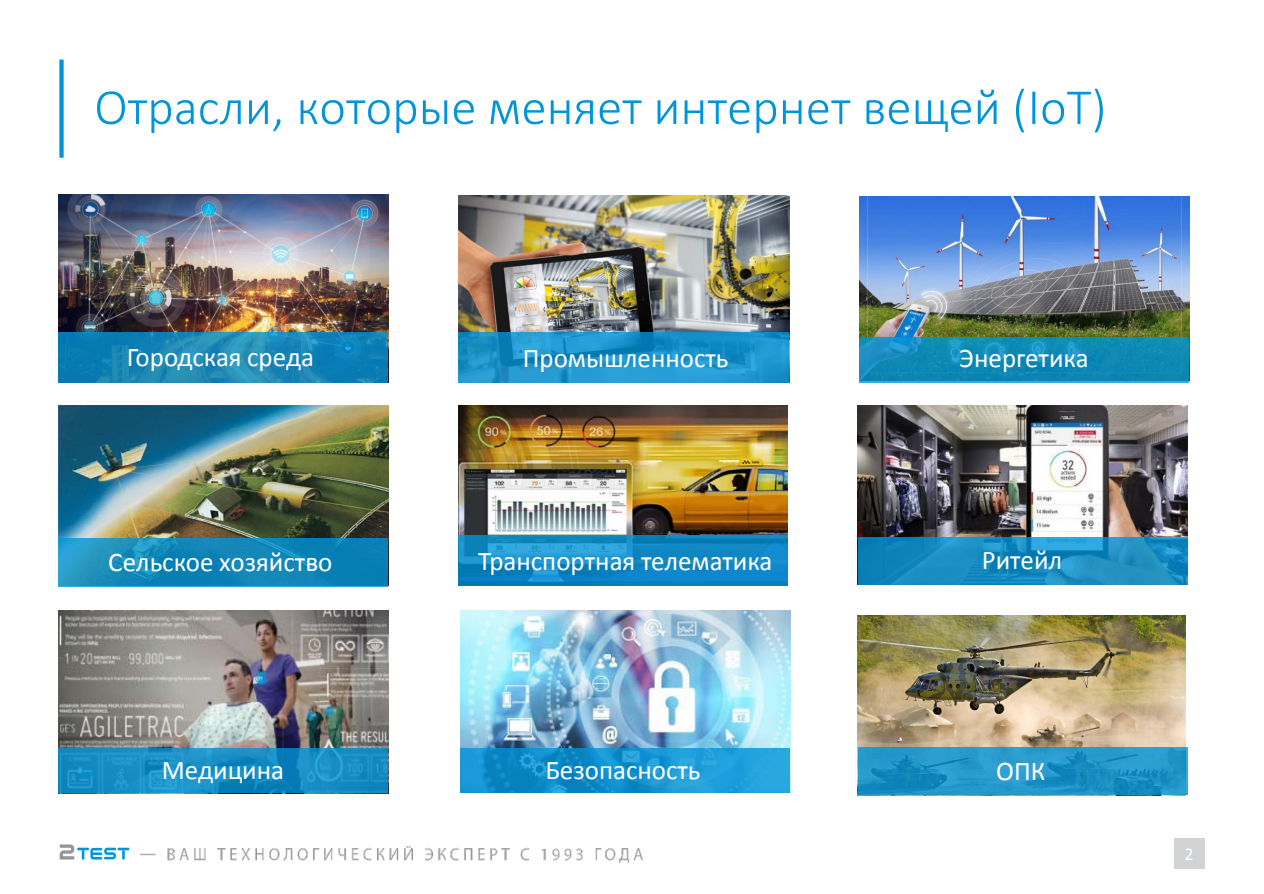
<style>
.page{position:relative;width:1264px;height:894px;background:#fff}
.page>*{position:absolute;margin:0;border:0;box-sizing:border-box;transform-origin:0 0}
.t1{font:300 51px "Calibri";color:#0095da}
.t2{font:27px "Calibri";color:#fff}
.t3{font:18px "Calibri";color:#fff}
</style>
<div class="page">
<div style="left:1173px;top:838px;width:31px;height:30px;background:#d1d3d4"></div>
<img style="left:141px;top:846px;width:501px;height:16px">
<svg style="left:60px;top:844px;width:69px;height:15px"></svg>
<hr style="left:60px;top:60px;width:3px;height:97px;background:#0095da">
<img style="left:458px;top:405px;width:329px;height:130px">
<div style="left:458px;top:535px;width:329px;height:50px;background:#0095da;opacity:.8"></div>
<img style="left:59px;top:195px;width:329px;height:137px">
<div style="left:58px;top:332px;width:330px;height:50px;background:#0095da;opacity:.8"></div>
<img style="left:458px;top:196px;width:331px;height:186px">
<div style="left:458px;top:332px;width:330px;height:50px;background:#0095da;opacity:.8"></div>
<img style="left:59px;top:405px;width:329px;height:132px">
<div style="left:58px;top:537px;width:330px;height:49px;background:#0095da;opacity:.8"></div>
<img style="left:859px;top:196px;width:329px;height:141px">
<div style="left:859px;top:337px;width:329px;height:45px;background:#0095da;opacity:.8"></div>
<img style="left:857px;top:405px;width:330px;height:179px">
<div style="left:857px;top:537px;width:329px;height:47px;background:#0095da;opacity:.8"></div>
<img style="left:58px;top:610px;width:330px;height:183px">
<div style="left:58px;top:747px;width:330px;height:45px;background:#0095da;opacity:.8"></div>
<img style="left:461px;top:610px;width:329px;height:182px">
<div style="left:460px;top:747px;width:329px;height:45px;background:#0095da;opacity:.8"></div>
<img style="left:857px;top:616px;width:328px;height:179px">
<div style="left:857px;top:747px;width:329px;height:47px;background:#0095da;opacity:.8"></div>
<p class="t1" style="left:94px;top:75px;width:1013px">Отрасли, которые меняет интернет вещей (IoT)</p>
<p class="t2" style="left:127px;top:340px;width:188px">Городская среда</p>
<p class="t2" style="left:522px;top:341px;width:207px">Промышленность</p>
<p class="t2" style="left:959px;top:341px;width:131px">Энергетика</p>
<p class="t2" style="left:108px;top:545px;width:226px">Сельское хозяйство</p>
<p class="t2" style="left:478px;top:544px;width:296px">Транспортная телематика</p>
<p class="t2" style="left:981px;top:542px;width:82px">Ритейл</p>
<p class="t2" style="left:162px;top:753px;width:124px">Медицина</p>
<p class="t2" style="left:545px;top:752px;width:157px">Безопасность</p>
<p class="t2" style="left:996px;top:754px;width:51px">ОПК</p>
<p class="t3" style="left:1184px;top:842px;width:11px">2</p>
</div>
